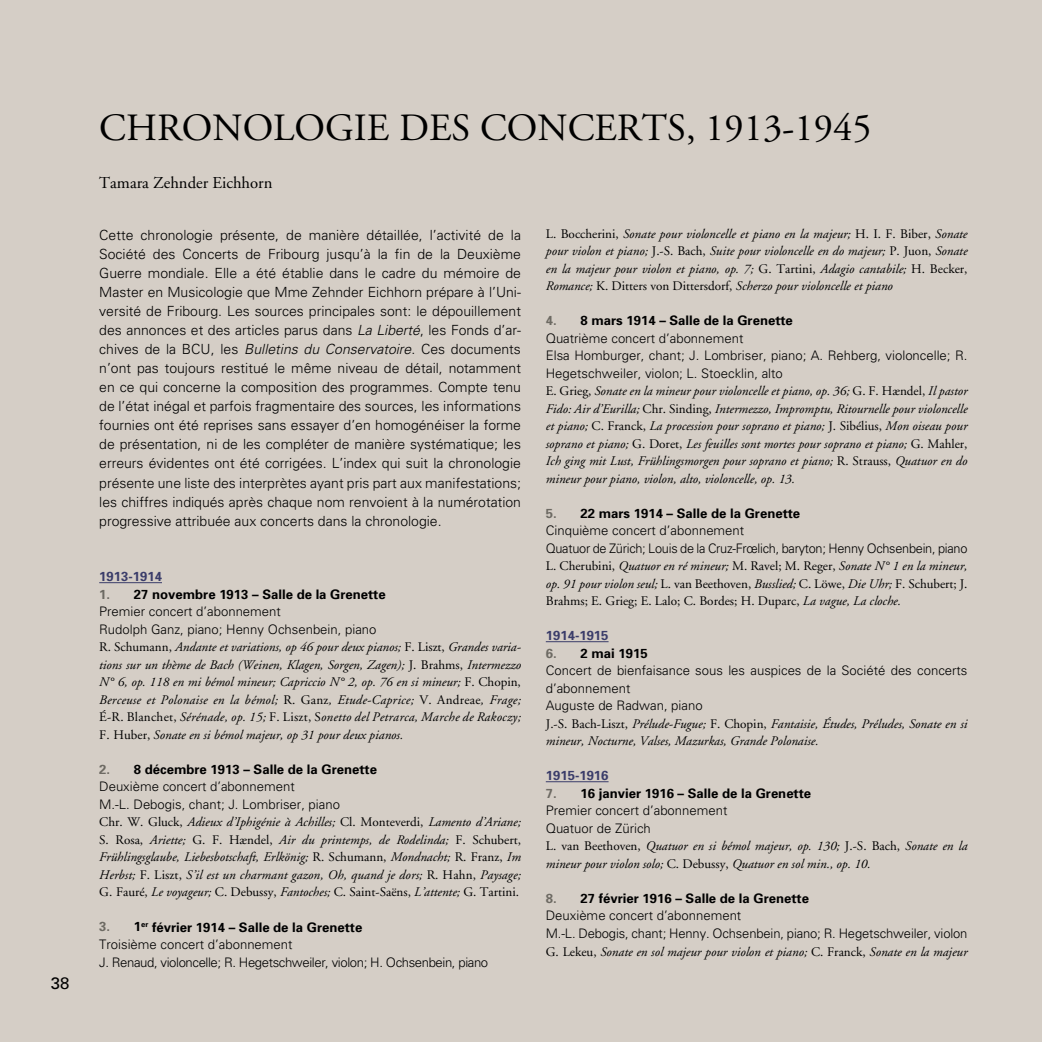
<style>
.page{position:relative;width:1042px;height:1042px;background:#d5cec6}
.page>*{position:absolute;margin:0;border:0;box-sizing:border-box;transform-origin:0 0}
.t1{font:38.5px "Adobe Garamond";color:#000}
.t2{font:16.62px "Adobe Garamond";color:#000}
.t3{font:16.62px "Univers";color:#000}
.t4{font:300 14px/19.1px "Univers";color:#000;text-align:justify}
.t5{font:italic 13.12px/17.5px "Adobe Garamond";color:#000;text-align:justify}
.t6{font:300 13.12px/17.5px "Univers";color:#000}
.t7{font:13.12px/17.5px "Adobe Garamond";color:#000;text-align:justify}
.t8{font:300 13.12px/17.5px "Univers";letter-spacing:-.03em;color:#000}
.t9{font:300 13.12px/17.5px "Univers";letter-spacing:-.02em;color:#000}
.t10{font:700 13.12px "Univers";color:#3b3d6a}
.s1{font-style:italic}
.s2{font-weight:700;color:#6d6a63}
.s3{font-weight:700}
.s4{font-style:normal}
</style>
<div class="page">
<hr style="left:99px;top:582px;width:63px;height:1px;background:#3b3d6a">
<hr style="left:546px;top:641px;width:62px;height:1px;background:#3b3d6a">
<hr style="left:546px;top:781px;width:62px;height:1px;background:#3b3d6a">
<p class="t3" style="left:51px;top:973px;width:20px">38</p>
<h1 class="t1" style="left:99px;top:107px;width:774px">CHRONOLOGIE DES CONCERTS, 1913-1945</h1>
<p class="t2" style="left:99px;top:174px;width:175px">Tamara Zehnder Eichhorn</p>
<p class="t4" style="left:99px;top:225px;width:423px">Cette chronologie présente, de manière détaillée, l’activité de la Société des Concerts de Fribourg jusqu’à la fin de la Deuxième Guerre mondiale. Elle a été établie dans le cadre du mémoire de Master en Musicologie que Mme Zehnder Eichhorn prépare à l’Uni&shy;versité de Fribourg. Les sources principales sont: le dépouillement des annonces et des articles parus dans <span class="s1">La Liberté</span>, les Fonds d’ar&shy;chives de la BCU, les <span class="s1">Bulletins du Conservatoire</span>. Ces documents n’ont pas toujours restitué le même niveau de détail, notamment en ce qui concerne la composition des programmes. Compte tenu de l’état inégal et parfois fragmentaire des sources, les informations fournies ont été reprises sans essayer d’en homogénéiser la forme de présentation, ni de les compléter de manière systématique; les erreurs évidentes ont été corrigées. L’index qui suit la chronologie présente une liste des interprètes ayant pris part aux manifestations; les chiffres indiqués après chaque nom renvoient à la numérotation progressive attribuée aux concerts dans la chronologie.</p>
<p class="t10" style="left:99px;top:568px;width:64px">1913-1914</p>
<p class="t6" style="left:99px;top:585px;width:288px"><span class="s2">1.</span> <span class="s3">27 novembre 1913 – Salle de la Grenette<br></span>Premier concert d’abonnement<br>Rudolph Ganz, piano; Henny Ochsenbein, piano</p>
<p class="t5" style="left:99px;top:639px;width:423px"><span class="s4">R. Schumann,</span> Andante et variations, op 46 pour deux pianos; <span class="s4">F. Liszt,</span> Grandes varia&shy;tions sur un thème de Bach (Weinen, Klagen, Sorgen, Zagen); <span class="s4">J. Brahms,</span> Intermezzo N° 6, op. 118 en mi bémol mineur; Capriccio N° 2, op. 76 en si mineur; <span class="s4">F. Chopin, </span>Berceuse et Polonaise en la bémol; <span class="s4">R. Ganz</span>, Etude-Caprice; <span class="s4">V. Andreae</span>, Frage; <span class="s4">É-R. Blanchet,</span> Sérénade, op. 15; <span class="s4">F. Liszt, S</span>onetto del Petrarca, Marche de Rakoczy; <span class="s4">F. Huber,</span> Sonate en si bémol majeur, op 31 pour deux pianos.</p>
<p class="t6" style="left:99px;top:760px;width:279px"><span class="s2">2.</span> <span class="s3">8 décembre 1913 – Salle de la Grenette<br></span>Deuxième concert d’abonnement<br>M.-L. Debogis, chant; J. Lombriser, piano</p>
<p class="t5" style="left:99px;top:814px;width:423px"><span class="s4">Chr. W. Gluck,</span> Adieux d’Iphigénie à Achilles; <span class="s4">Cl. Monteverdi,</span> Lamento d’Ariane; <span class="s4">S. Rosa,</span> Ariette; <span class="s4">G. F. Hændel,</span> Air du printemps, de Rodelinda; <span class="s4">F. Schubert, </span>Frühlingsglaube, Liebesbotschaft, Erlkönig; <span class="s4">R. Schumann,</span> Mondnacht; <span class="s4">R. Franz,</span> Im Herbst; <span class="s4">F. Liszt,</span> S’il est un charmant gazon, Oh, quand je dors; <span class="s4">R. Hahn,</span> Paysage; <span class="s4">G. Fauré,</span> Le voyageur; <span class="s4">C. Debussy,</span> Fantoches; <span class="s4">C. Saint-Saëns,</span> L’attente; <span class="s4">G. Tartini.</span></p>
<p class="t8" style="left:99px;top:918px;width:390px"><span class="s2">3.</span> <span class="s3">1</span><sup>er</sup> <span class="s3">février 1914 – Salle de la Grenette<br></span>Troisième concert d’abonnement<br>J. Renaud, violoncelle; R. Hegetschweiler, violon; H. Ochsenbein, piano</p>
<p class="t5" style="left:546px;top:225px;width:423px"><span class="s4">L. Boccherini,</span> Sonate pour violoncelle et piano en la majeur; <span class="s4">H. I. F. Biber,</span> Sonate pour violon et piano; <span class="s4">J.-S. Bach,</span> Suite pour violoncelle en do majeur; <span class="s4">P. Juon,</span> Sonate en la majeur pour violon et piano, op. 7; <span class="s4">G. Tartini,</span> Adagio cantabile; <span class="s4">H. Becker, </span>Romance; <span class="s4">K. Ditters von Dittersdorf,</span> Scherzo pour violoncelle et piano</p>
<p class="t6" style="left:546px;top:312px;width:423px"><span class="s2">4.</span> <span class="s3">8 mars 1914 – Salle de la Grenette<br></span>Quatrième concert d’abonnement<br>Elsa Homburger, chant; J. Lombriser, piano; A. Rehberg, violoncelle; R.<br>Hegetschweiler, violon; L. Stoecklin, alto</p>
<p class="t5" style="left:546px;top:383px;width:423px"><span class="s4">E. Grieg,</span> Sonate en la mineur pour violoncelle et piano, op. 36; <span class="s4">G. F. Hændel,</span> Il pastor Fido: Air d’Eurilla; <span class="s4">Chr. Sinding,</span> Intermezzo, Impromptu, Ritournelle pour violoncelle et piano; <span class="s4">C. Franck,</span> La procession pour soprano et piano; <span class="s4">J. Sibélius,</span> Mon oiseau pour soprano et piano; <span class="s4">G. Doret,</span> Les feuilles sont mortes pour soprano et piano; <span class="s4">G. Mahler, </span>Ich ging mit Lust, Frühlingsmorgen pour soprano et piano; <span class="s4">R. Strauss,</span> Quatuor en do mineur pour piano, violon, alto, violoncelle, op. 13.</p>
<p class="t9" style="left:546px;top:504px;width:423px"><span class="s2">5.</span> <span class="s3">22 mars 1914 – Salle de la Grenette<br></span>Cinquième concert d’abonnement<br>Quatuor de Zürich; Louis de la Cruz-Frœlich, baryton; Henny Ochsenbein, piano</p>
<p class="t7" style="left:546px;top:558px;width:423px">L. Cherubini, <span class="s1">Quatuor en ré mineur;</span> M. Ravel; M. Reger, <span class="s1">Sonate N° 1 en la mineur, op. 91 pour violon seul;</span> L. van Beethoven, <span class="s1">Busslied;</span> C. Löwe, <span class="s1">Die Uhr;</span> F. Schubert; J.<br>Brahms; E. Grieg; E. Lalo; C. Bordes; H. Duparc, <span class="s1">La vague, La cloche.</span></p>
<p class="t10" style="left:546px;top:627px;width:64px">1914-1915</p>
<p class="t6" style="left:546px;top:644px;width:423px"><span class="s2">6.</span> <span class="s3">2 mai 1915<br></span>Concert de bienfaisance sous les auspices de la Société des concerts d’abonnement<br>Auguste de Radwan, piano</p>
<p class="t5" style="left:546px;top:715px;width:423px"><span class="s4">J.-S. Bach-Liszt,</span> Prélude-Fugue; <span class="s4">F. Chopin,</span> Fantaisie, Études, Préludes, Sonate en si mineur, Nocturne, Valses, Mazurkas, Grande Polonaise.</p>
<p class="t10" style="left:546px;top:767px;width:64px">1915-1916</p>
<p class="t6" style="left:546px;top:784px;width:267px"><span class="s2">7.</span> <span class="s3">16 janvier 1916 – Salle de la Grenette<br></span>Premier concert d’abonnement<br>Quatuor de Zürich</p>
<p class="t5" style="left:546px;top:838px;width:423px"><span class="s4">L. van Beethoven,</span> Quatuor en si bémol majeur, op. 130; <span class="s4">J.-S. Bach,</span> Sonate en la mineur pour violon solo; <span class="s4">C. Debussy,</span> Quatuor en sol min., op. 10.</p>
<p class="t6" style="left:546px;top:889px;width:423px"><span class="s2">8.</span> <span class="s3">27 février 1916 – Salle de la Grenette<br></span>Deuxième concert d’abonnement<br>M.-L. Debogis, chant; Henny. Ochsenbein, piano; R. Hegetschweiler, violon</p>
<p class="t5" style="left:546px;top:943px;width:423px"><span class="s4">G. Lekeu,</span> Sonate en sol majeur pour violon et piano; <span class="s4">C. Franck,</span> Sonate en la majeur</p>
</div>
